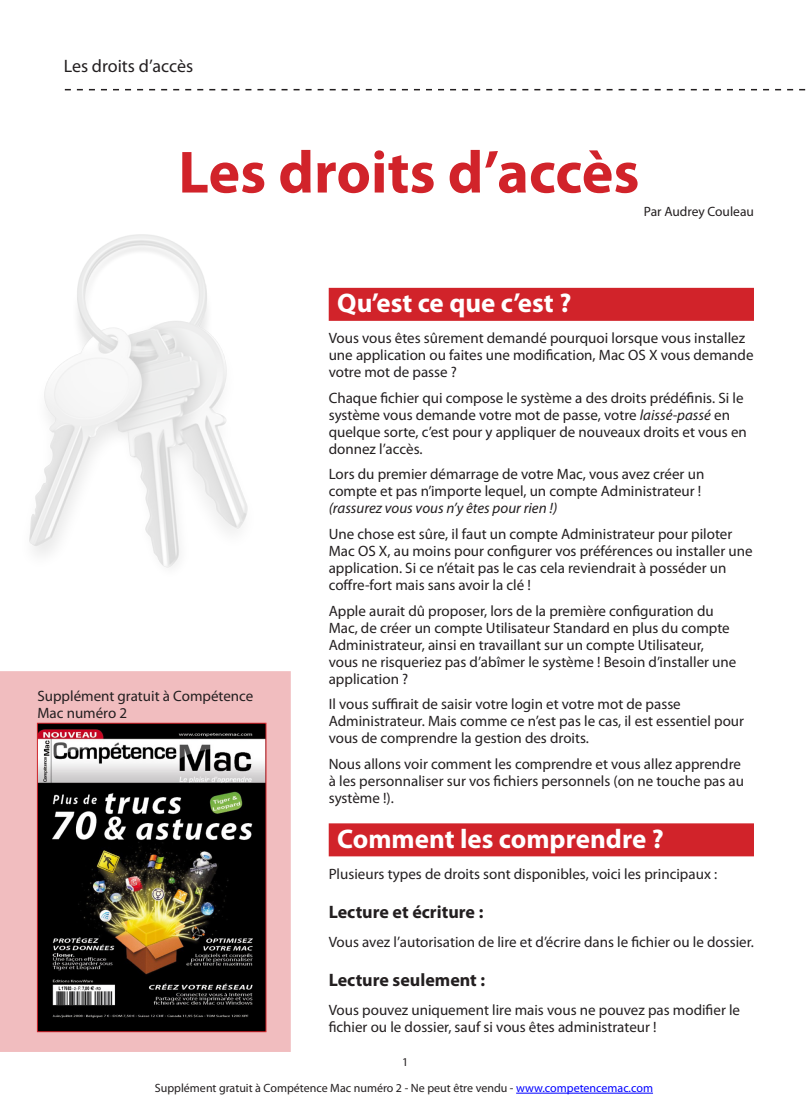
<style>
.page{position:relative;width:808px;height:1106px;background:#fff}
.page>*{position:absolute;margin:0;border:0;box-sizing:border-box;transform-origin:0 0}
.Titre1{font:700 60px "Myriad Pro";color:#d1232a}
.Titre2{font:700 27px "Myriad Pro";color:#fff}
.Titre4{font:700 18px "Myriad Pro";color:#231f20}
.t1{font:18px "Myriad Pro";color:#231f20}
.t2{font:15px/17px "Myriad Pro";color:#231f20}
.auteur{font:13.5px "Myriad Pro";color:#231f20}
.t3{font:12px "Myriad Pro";color:#231f20}
.s1{font-style:italic}
.s2{color:#00f}
</style>
<div class="page">
<hr style="left:516px;top:1092px;width:137px;height:1px;background:#00f">
<svg style="left:65px;top:89px;width:741px;height:1px"></svg>
<div style="left:329px;top:288px;width:425px;height:33px;background:#d1232a"></div>
<div style="left:329px;top:823px;width:425px;height:33px;background:#d1232a"></div>
<img style="left:29px;top:234px;width:219px;height:334px">
<div style="left:0;top:671px;width:291px;height:381px;background:#f1bdbf"></div>
<img style="left:39px;top:725px;width:225px;height:305px">
<div style="left:37px;top:723px;width:229px;height:309px;border:1px solid #d1232a"></div>
<p class="t1" style="left:64px;top:55px;width:131px">Les droits d’accès</p>
<p class="Titre1" style="left:178px;top:133px;width:463px">Les droits d’accès</p>
<p class="t2" style="left:37px;top:687px;width:218px">Supplément gratuit à Compétence<br>Mac numéro 2</p>
<p class="auteur" style="left:644px;top:203px;width:112px">Par Audrey Couleau</p>
<p class="Titre2" style="left:337px;top:286px;width:236px">Qu’est ce que c’est ?</p>
<p class="t2" style="left:329px;top:329px;width:426px">Vous vous êtes sûrement demandé pourquoi lorsque vous installez une application ou faites une modification, Mac OS X vous demande votre mot de passe ?</p>
<p class="t2" style="left:329px;top:389px;width:420px">Chaque fichier qui compose le système a des droits prédéfinis. Si le système vous demande votre mot de passe, votre <span class="s1">laissé-passé</span> en quelque sorte, c’est pour y appliquer de nouveaux droits et vous en donnez l’accès.</p>
<p class="t2" style="left:329px;top:465px;width:377px">Lors du premier démarrage de votre Mac, vous avez créer un compte et pas n’importe lequel, un compte Administrateur ! <span class="s1">(rassurez vous vous n’y êtes pour rien !)</span></p>
<p class="t2" style="left:329px;top:525px;width:425px">Une chose est sûre, il faut un compte Administrateur pour piloter Mac OS X, au moins pour configurer vos préférences ou installer une application. Si ce n’était pas le cas cela reviendrait à posséder un coffre-fort mais sans avoir la clé !</p>
<p class="t2" style="left:329px;top:602px;width:409px">Apple aurait dû proposer, lors de la première configuration du Mac, de créer un compte Utilisateur Standard en plus du compte Administrateur, ainsi en travaillant sur un compte Utilisateur, vous ne risqueriez pas d’abîmer le système ! Besoin d’installer une application ?</p>
<p class="t2" style="left:329px;top:695px;width:417px">Il vous suffirait de saisir votre login et votre mot de passe<br>Administrateur. Mais comme ce n’est pas le cas, il est essentiel pour vous de comprendre la gestion des droits.</p>
<p class="t2" style="left:329px;top:755px;width:417px">Nous allons voir comment les comprendre et vous allez apprendre à les personnaliser sur vos fichiers personnels (on ne touche pas au système !).</p>
<p class="Titre2" style="left:337px;top:821px;width:328px">Comment les comprendre ?</p>
<p class="t2" style="left:329px;top:865px;width:390px">Plusieurs types de droits sont disponibles, voici les principaux :</p>
<p class="Titre4" style="left:329px;top:900px;width:156px">Lecture et écriture :</p>
<p class="t2" style="left:329px;top:933px;width:427px">Vous avez l’autorisation de lire et d’écrire dans le fichier ou le dossier.</p>
<p class="Titre4" style="left:329px;top:968px;width:158px">Lecture seulement :</p>
<p class="t2" style="left:329px;top:1001px;width:413px">Vous pouvez uniquement lire mais vous ne pouvez pas modifier le fichier ou le dossier, sauf si vous êtes administrateur !</p>
<p class="t3" style="left:402px;top:1055px;width:8px">1</p>
<p class="t3" style="left:155px;top:1080px;width:500px">Supplément gratuit à Compétence Mac numéro 2 - Ne peut être vendu - <span class="s2">www.competencemac.com</span></p>
</div>
